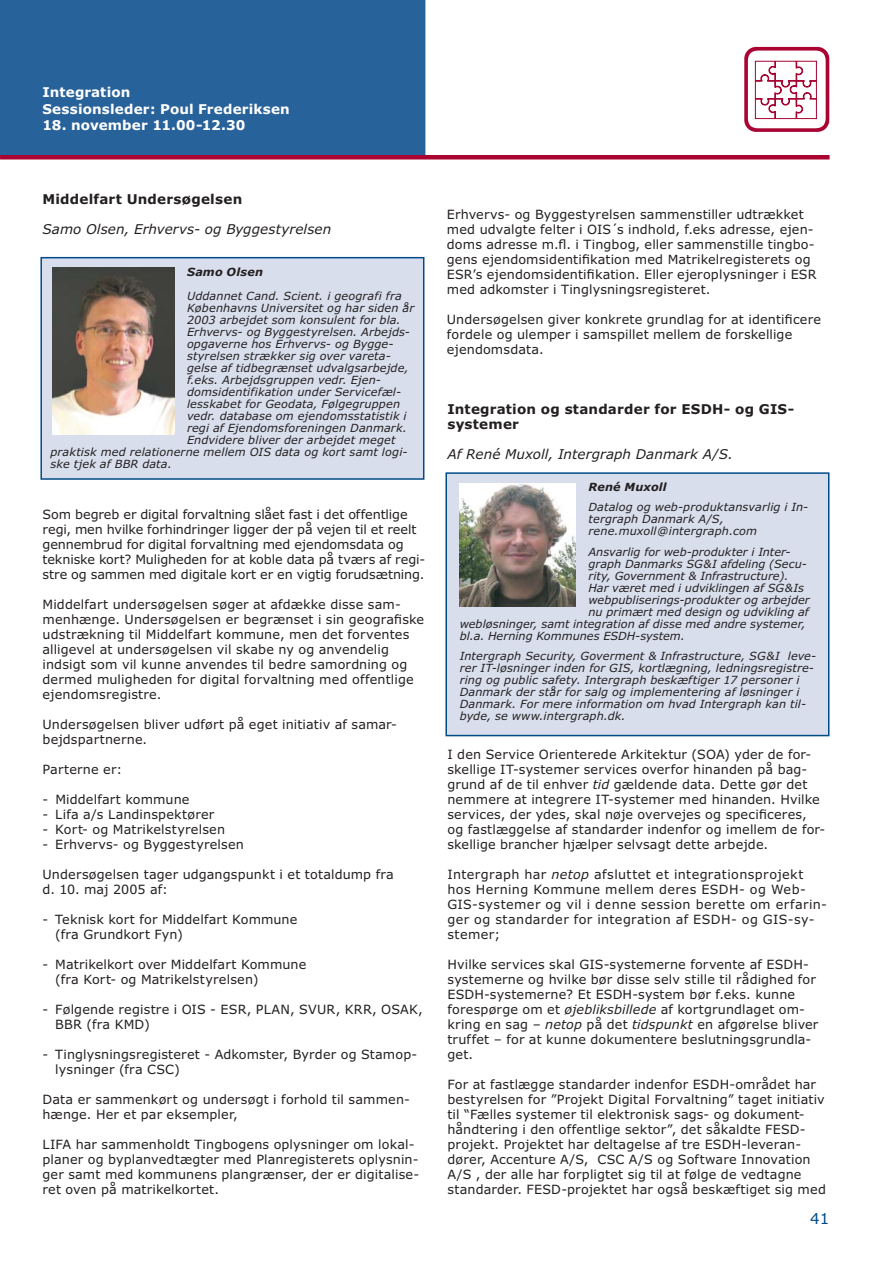
<style>
.page{position:relative;width:893px;height:1263px;background:#fff}
.page>*{position:absolute;margin:0;border:0;box-sizing:border-box;transform-origin:0 0}
.t1{font:15px "Verdana";color:#004b88}
.t2{font:italic 13.5px "Verdana";letter-spacing:.005em;color:#231f20}
.t3{font:700 13.5px/15px "Verdana";letter-spacing:.015em;color:#231f20}
.t4{font:700 13.5px/16.5px "Verdana";letter-spacing:.01em;color:#fff}
.t5{font:12.75px/15px "Verdana";letter-spacing:.01em;color:#231f20}
.t6{font:12.75px/15px "Verdana";letter-spacing:-.01em;color:#231f20}
.t7{font:12.75px/15px "Verdana";letter-spacing:.03em;color:#231f20}
.t8{font:italic 11.25px/12px "Verdana";letter-spacing:.01em;color:#231f20}
.t9{font:italic 700 11.25px "Verdana";letter-spacing:.01em;color:#231f20}
.s1{font-style:italic}
</style>
<div class="page">
<div style="left:446px;top:473px;width:382px;height:263px;background:#d8deec"></div>
<div style="left:445px;top:472px;width:384px;height:264px;border:2px solid #004b88"></div>
<img style="left:459px;top:484px;width:116px;height:123px">
<svg style="left:744px;top:47px;width:85px;height:85px"></svg>
<div style="left:41px;top:258px;width:382px;height:221px;background:#d8deec"></div>
<div style="left:40px;top:257px;width:384px;height:223px;border:2px solid #004b88"></div>
<img style="left:53px;top:268px;width:121px;height:167px">
<div style="left:0;top:0;width:425px;height:155px;background:#28629a"></div>
<div style="left:0;top:155px;width:829px;height:5px;background:#a90432"></div>
<p class="t4" style="left:42px;top:85px;width:249px">Integration<br>Sessionsleder: Poul Frederiksen</p>
<p class="t4" style="left:42px;top:118px;width:204px">18. november 11.00-12.30</p>
<p class="t3" style="left:43px;top:193px;width:201px">Middelfart Undersøgelsen</p>
<p class="t2" style="left:43px;top:224px;width:290px">Samo Olsen, Erhvervs- og Byggestyrelsen</p>
<p class="t9" style="left:187px;top:267px;width:78px">Samo Olsen</p>
<p class="t8" style="left:187px;top:290px;width:216px">Uddannet Cand. Scient. i geografi fra</p>
<p class="t8" style="left:187px;top:302px;width:229px">Københavns Universitet og har siden år</p>
<p class="t8" style="left:187px;top:314px;width:215px">2003 arbejdet som konsulent for bla.</p>
<p class="t8" style="left:187px;top:326px;width:224px">Erhvervs- og Byggestyrelsen. Arbejds-</p>
<p class="t8" style="left:187px;top:338px;width:208px">opgaverne hos Erhvervs- og Bygge -</p>
<p class="t8" style="left:187px;top:350px;width:205px">styrelsen strækker sig over vareta-</p>
<p class="t8" style="left:187px;top:362px;width:223px">gelse af tidbegrænset udvalgs arbejde,</p>
<p class="t8" style="left:187px;top:374px;width:195px">f.eks. Arbejdsgruppen vedr. Ejen-</p>
<p class="t8" style="left:187px;top:386px;width:216px">domsidentifikation under Servicefæl-</p>
<p class="t8" style="left:187px;top:398px;width:215px">lesskabet for Geodata, Følgegruppen</p>
<p class="t8" style="left:187px;top:410px;width:221px">vedr. database om ejendomsstatistik i</p>
<p class="t8" style="left:187px;top:422px;width:221px">regi af Ejendomsforeningen Danmark.</p>
<p class="t8" style="left:187px;top:434px;width:210px">Endvidere bliver der arbejdet meget</p>
<p class="t8" style="left:50px;top:446px;width:358px">praktisk med relationerne mellem OIS data og kort samt logi-</p>
<p class="t8" style="left:50px;top:458px;width:123px">ske tjek af BBR data.</p>
<p class="t6" style="left:43px;top:508px;width:384px">Som begreb er digital forvaltning slået fast i det offentlige regi, men hvilke forhindringer ligger der på vejen til et reelt gennembrud for digital forvaltning med ejendomsdata og tekniske kort? Muligheden for at koble data på tværs af regi&shy;stre og sammen med digitale kort er en vigtig forudsætning.</p>
<p class="t5" style="left:43px;top:598px;width:383px">Middelfart undersøgelsen søger at afdække disse sam&shy;menhænge. Undersøgelsen er begrænset i sin geografiske udstrækning til Middelfart kommune, men det forventes alligevel at undersøgelsen vil skabe ny og anvendelig indsigt som vil kunne anvendes til bedre samordning og dermed muligheden for digital forvaltning med offentlige ejendomsregistre.</p>
<p class="t5" style="left:43px;top:718px;width:356px">Undersøgelsen bliver udført på eget initiativ af samar&shy;bejdspartnerne.</p>
<p class="t5" style="left:43px;top:763px;width:81px">Parterne er:</p>
<p class="t5" style="left:43px;top:793px;width:148px">- Middelfart kommune</p>
<p class="t5" style="left:43px;top:808px;width:173px">- Lifa a/s Landinspektører</p>
<p class="t5" style="left:43px;top:823px;width:184px">- Kort- og Matrikelstyrelsen</p>
<p class="t5" style="left:43px;top:838px;width:203px">- Erhvervs- og Byggestyrelsen</p>
<p class="t5" style="left:43px;top:868px;width:353px">Undersøgelsen tager udgangspunkt i et totaldump fra d. 10. maj 2005 af:</p>
<p class="t5" style="left:55px;top:913px;width:244px;text-indent:-13px">- Teknisk kort for Middelfart Kommune (fra Grundkort Fyn)</p>
<p class="t5" style="left:55px;top:958px;width:253px;text-indent:-13px">- Matrikelkort over Middelfart Kommune (fra Kort- og Matrikelstyrelsen)</p>
<p class="t5" style="left:55px;top:1003px;width:369px;text-indent:-13px">- Følgende registre i OIS - ESR, PLAN, SVUR, KRR, OSAK,<br>BBR (fra KMD)</p>
<p class="t5" style="left:55px;top:1048px;width:363px;text-indent:-13px">- Tinglysningsregisteret - Adkomster, Byrder og Stamop&shy;lysninger (fra CSC)</p>
<p class="t5" style="left:43px;top:1093px;width:369px">Data er sammenkørt og undersøgt i forhold til sammen&shy;hænge. Her et par eksempler,</p>
<p class="t5" style="left:43px;top:1138px;width:378px">LIFA har sammenholdt Tingbogens oplysninger om lokal&shy;planer og byplanvedtægter med Planregisterets oplysnin&shy;ger samt med kommunens plangrænser, der er digitalise&shy;ret oven på matrikelkortet.</p>
<p class="t5" style="left:447px;top:208px;width:371px">Erhvervs- og Byggestyrelsen sammenstiller udtrækket med udvalgte felter i OIS´s indhold, f.eks adresse, ejen&shy;doms adresse m.fl. i Tingbog, eller sammenstille tingbo&shy;gens ejendomsidentifikation med Matrikelregisterets og ESR’s ejendomsidentifikation. Eller ejeroplysninger i ESR med adkomster i Tinglysningsregisteret.</p>
<p class="t5" style="left:447px;top:313px;width:376px">Undersøgelsen giver konkrete grundlag for at identificere fordele og ulemper i samspillet mellem de forskellige ejendomsdata.</p>
<p class="t3" style="left:447px;top:403px;width:348px">Integration og standarder for ESDH- og GIS&shy;systemer</p>
<p class="t2" style="left:447px;top:449px;width:287px">Af René Muxoll, Intergraph Danmark A/S.</p>
<p class="t9" style="left:588px;top:482px;width:80px">René Muxoll</p>
<p class="t8" style="left:588px;top:502px;width:221px">Datalog og web-produktansvarlig i In&shy;tergraph Danmark A/S, rene.muxoll@intergraph.com</p>
<p class="t8" style="left:588px;top:547px;width:203px">Ansvarlig for web-produkter i Inter-</p>
<p class="t8" style="left:588px;top:559px;width:220px">graph Danmarks SG&amp;I afdeling (Secu-</p>
<p class="t8" style="left:588px;top:571px;width:202px">rity, Government &amp; Infrastructure).</p>
<p class="t8" style="left:588px;top:583px;width:217px">Har været med i udviklingen af SG&amp;Is</p>
<p class="t8" style="left:588px;top:595px;width:223px">webpubliserings-produkter og arbejder</p>
<p class="t8" style="left:588px;top:607px;width:222px">nu primært med design og udvikling af</p>
<p class="t8" style="left:460px;top:619px;width:347px">webløsning er, samt integration af disse med andre systemer,</p>
<p class="t8" style="left:460px;top:631px;width:226px">bl.a. Herning Kommunes ESDH-system.</p>
<p class="t8" style="left:460px;top:651px;width:358px">Intergraph Security, Goverment &amp; Infrastructure, SG&amp;I leve&shy;rer IT-løsninger inden for GIS, kortlægning, ledningsregistre&shy;ring og public safety. Intergraph beskæftiger 17 personer i Danmark der står for salg og implementering af løsninger i Danmark. For mere information om hvad Intergraph kan til&shy;byde, se www.intergraph.dk.</p>
<p class="t5" style="left:447px;top:748px;width:379px">I den Service Orienterede Arkitektur (SOA) yder de for&shy;skellige IT-systemer services overfor hinanden på bag&shy;grund af de til enhver <span class="s1">tid</span> gældende data. Dette gør det nemmere at integrere IT-systemer med hinanden. Hvilke services, der ydes, skal nøje overvejes og specificeres, og fastlæggelse af standarder indenfor og imellem de for&shy;skellige brancher hjælper selvsagt dette arbejde.</p>
<p class="t7" style="left:447px;top:868px;width:381px">Intergraph har <span class="s1">netop</span> afsluttet et integrationsprojekt hos Herning Kommune mellem deres ESDH- og Web-GIS-systemer og vil i denne session berette om erfarin&shy;ger og standarder for integration af ESDH- og GIS-sy&shy;stemer;</p>
<p class="t5" style="left:447px;top:958px;width:372px">Hvilke services skal GIS-systemerne forvente af ESDH&shy;systemerne og hvilke bør disse selv stille til rådighed for ESDH-systemerne? Et ESDH-system bør f.eks. kunne forespørge om et <span class="s1">øjebliksbillede</span> af kortgrundlaget om&shy;kring en sag – <span class="s1">netop</span> på det <span class="s1">tidspunkt</span> en afgørelse bliver truffet – for at kunne dokumentere beslutningsgrundla&shy;get.</p>
<p class="t5" style="left:447px;top:1078px;width:380px">For at fastlægge standarder indenfor ESDH-området har bestyrelsen for ”Projekt Digital Forvaltning” taget initiativ til “Fælles systemer til elektronisk sags- og dokument&shy;håndtering i den offentlige sektor”, det såkaldte FESD&shy;projekt. Projektet har deltagelse af tre ESDH-leveran&shy;dører, Accenture A/S, CSC A/S og Software Innovation A/S , der alle har forpligtet sig til at følge de vedtagne standarder. FESD-projektet har også beskæftiget sig med</p>
<p class="t1" style="left:810px;top:1213px;width:21px">41</p>
</div>
